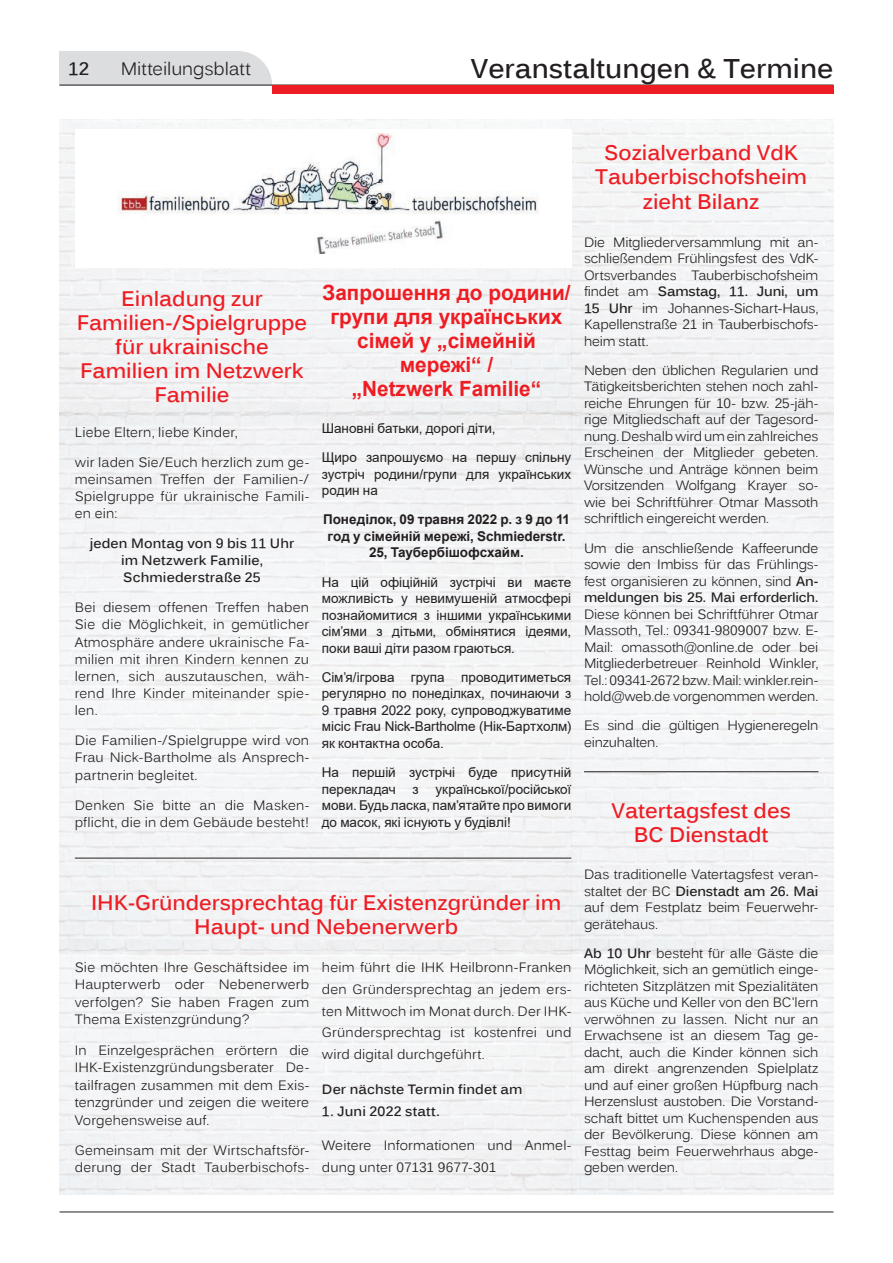
<style>
.page{position:relative;width:893px;height:1263px;background:#fff}
.page>*{position:absolute;margin:0;border:0;box-sizing:border-box;transform-origin:0 0}
.t1{font:700 27px "Kalinga";color:#231f20}
.t2{font:700 21px/24px "Kalinga";color:#ee1d23;text-align:center}
.t3{font:700 21px/24px "Arial";color:#ee1d23;text-align:center}
.t4{font:18px "Kalinga";letter-spacing:-.005em;color:#231f20}
.t5{font:700 18px "Kalinga";color:#231f20}
.t6{font:13.5px/16.5px "Kalinga";letter-spacing:.005em;color:#231f20;text-align:justify}
.t7{font:13.5px/16.5px "Arial";color:#231f20;text-align:justify}
.t8{font:700 13.5px/17.1px "Kalinga";letter-spacing:.01em;color:#231f20;text-align:center}
.t9{font:700 13.5px/16.5px "Arial";letter-spacing:-.005em;color:#231f20;text-align:center}
.t10{font:13.5px/16.5px "Kalinga";letter-spacing:-.015em;color:#231f20}
.s1{font-weight:700}
</style>
<div class="page">
<hr style="left:60px;top:1211px;width:773px;height:1px;background:#231f20">
<svg style="left:60px;top:51px;width:773px;height:43px"></svg>
<img style="left:118px;top:134px;width:420px;height:120px">
<hr style="left:75px;top:858px;width:496px;height:1px;background:#231f20">
<hr style="left:584px;top:771px;width:234px;height:1px;background:#231f20">
<h3 class="t5" style="left:68px;top:57px;width:23px">12</h3>
<h3 class="t4" style="left:121px;top:57px;width:132px">Mitteilungsblatt</h3>
<h1 class="t1" style="left:471px;top:51px;width:364px">Veranstaltungen &amp; Termine</h1>
<h2 class="t2" style="left:77px;top:288px;width:232px">Einladung zur<br>Familien-/Spielgruppe für ukrainische<br>Familien im Netzwerk<br>Familie</h2>
<h2 class="t3" style="left:322px;top:281px;width:250px">Запрошення до родини/ групи для українських сімей у „сімейній мережі“ /<br>„Netzwerk Familie“</h2>
<p class="t6" style="left:75px;top:425px;width:164px">Liebe Eltern, liebe Kinder,</p>
<p class="t6" style="left:75px;top:454px;width:236px;line-height:17.1px">wir laden Sie/Euch herzlich zum ge&shy;meinsamen Treffen der Familien-/ Spielgruppe für ukrainische Famili&shy;en ein:</p>
<p class="t8" style="left:90px;top:536px;width:206px">jeden Montag von 9 bis 11 Uhr im Netzwerk Familie,<br>Schmiederstraße 25</p>
<p class="t6" style="left:75px;top:600px;width:236px;line-height:17.1px">Bei diesem offenen Treffen haben Sie die Möglichkeit, in gemütlicher Atmosphäre andere ukrainische Fa&shy;milien mit ihren Kindern kennen zu lernen, sich auszutauschen, wäh&shy;rend Ihre Kinder miteinander spie&shy;len.</p>
<p class="t6" style="left:75px;top:733px;width:236px;line-height:17.1px">Die Familien-/Spielgruppe wird von Frau Nick-Bartholme als Ansprech&shy;partnerin begleitet.</p>
<p class="t6" style="left:75px;top:797px;width:236px;line-height:17.1px">Denken Sie bitte an die Masken&shy;pflicht, die in dem Gebäude besteht!</p>
<p class="t7" style="left:322px;top:413px;width:251px;line-height:29.2px">Шановні батьки, дорогі діти,<br>Щиро запрошуємо на першу спільну</p>
<p class="t7" style="left:322px;top:466px;width:251px">зустріч родини/групи для українських родин на</p>
<p class="t9" style="left:323px;top:511px;width:248px">Понеділок, 09 травня 2022 р. з 9 до 11 год у сімейній мережі, Schmiederstr.<br>25, Таубербішофсхайм.</p>
<p class="t7" style="left:322px;top:574px;width:251px">На цій офіційнiй зустрічі ви маєте можливість у невимушеній атмосфері познайомитися з іншими українськими сім’ями з дітьми, обмінятися ідеями, поки ваші діти разом граються.</p>
<p class="t7" style="left:322px;top:669px;width:251px">Сім’я/ігрова група проводитиметься регулярно по понеділках, починаючи з 9 травня 2022 року, супроводжуватиме місіс Frau Nick-Bartholme (Нік-Бартхолм) як контактна особа.</p>
<p class="t7" style="left:322px;top:764px;width:251px">На першій зустрічі буде присутній перекладач з української/російської мови. Будь ласка, пам’ятайте про вимоги до масок, які існують у будівлі!</p>
<h2 class="t2" style="left:91px;top:893px;width:472px">IHK-Gründersprechtag für Existenzgründer im<br>Haupt- und Nebenerwerb</h2>
<p class="t6" style="left:75px;top:959px;width:236px;line-height:17.5px">Sie möchten Ihre Geschäftsidee im Haupterwerb oder Nebenerwerb verfolgen? Sie haben Fragen zum Thema Existenzgründung?</p>
<p class="t6" style="left:75px;top:1042px;width:236px;line-height:17.5px">In Einzelgesprächen erörtern die IHK-Existenzgründungsberater De&shy;tailfragen zusammen mit dem Exis&shy;tenzgründer und zeigen die weitere Vorgehensweise auf.</p>
<p class="t6" style="left:75px;top:1142px;width:236px;line-height:17.5px">Gemeinsam mit der Wirtschaftsför&shy;derung der Stadt Tauberbischofs-</p>
<p class="t6" style="left:322px;top:957px;width:251px;line-height:21.9px">heim führt die IHK Heilbronn-Franken den Gründersprechtag an jedem ers&shy;ten Mittwoch im Monat durch. Der IHK-Gründersprechtag ist kostenfrei und wird digital durchgeführt.</p>
<p class="t8" style="left:322px;top:1082px;width:202px">Der nächste Termin findet am</p>
<p class="t8" style="left:322px;top:1104px;width:119px">1. Juni 2022 statt.</p>
<p class="t6" style="left:322px;top:1136px;width:251px;line-height:21.9px">Weitere Informationen und Anmel&shy;dung unter 07131 9677-301</p>
<h2 class="t2" style="left:595px;top:143px;width:213px">Sozialverband VdK<br>Tauberbischofsheim zieht Bilanz</h2>
<p class="t6" style="left:584px;top:235px;width:236px">Die Mitgliederversammlung mit an&shy;schließendem Frühlingsfest des VdK-Ortsverbandes Tauberbischofsheim findet am <span class="s1">Samstag, 11. Juni, um 15 Uhr</span> im Johannes-Sichart-Haus, Kapellenstraße 21 in Tauberbischofs&shy;heim statt.</p>
<p class="t6" style="left:584px;top:363px;width:236px">Neben den üblichen Regularien und Tätigkeitsberichten stehen noch zahl&shy;reiche Ehrungen für 10- bzw. 25-jäh&shy;rige Mitgliedschaft auf der Tagesord&shy;nung. Deshalb wird um ein zahlreiches Erscheinen der Mitglieder gebeten.<br>Wünsche und Anträge können beim Vorsitzenden Wolfgang Krayer so&shy;wie bei Schriftführer Otmar Massoth schriftlich eingereicht werden.</p>
<p class="t6" style="left:584px;top:541px;width:236px">Um die anschließende Kaffeerunde sowie den Imbiss für das Frühlings&shy;fest organisieren zu können, sind <span class="s1">An&shy;meldungen bis 25. Mai erforderlich.</span></p>
<p class="t6" style="left:584px;top:607px;width:236px">Diese können bei Schriftführer Otmar Massoth, Tel.: 09341-9809007 bzw. E-Mail: omassoth@online.de oder bei Mitgliederbetreuer Reinhold Winkler, Tel.: 09341-2672 bzw. Mail: winkler.rein&shy;hold@web.de vorgenommen werden.</p>
<p class="t10" style="left:584px;top:719px;width:236px">Es sind die gültigen Hygieneregeln einzuhalten.</p>
<h2 class="t2" style="left:612px;top:800px;width:181px">Vatertagsfest des<br>BC Dienstadt</h2>
<p class="t6" style="left:584px;top:867px;width:236px">Das traditionelle Vatertagsfest veran&shy;staltet der BC <span class="s1">Dienstadt am 26. Mai </span>auf dem Festplatz beim Feuerwehr&shy;gerätehaus.</p>
<p class="t6" style="left:584px;top:946px;width:236px"><span class="s1">Ab 10 Uhr</span> besteht für alle Gäste die Möglichkeit, sich an gemütlich einge&shy;richteten Sitzplätzen mit Spezialitäten aus Küche und Keller von den BC'lern verwöhnen zu lassen. Nicht nur an Erwachsene ist an diesem Tag ge&shy;dacht, auch die Kinder können sich am direkt angrenzenden Spielplatz und auf einer großen Hüpfburg nach Herzenslust austoben. Die Vorstand&shy;schaft bittet um Kuchenspenden aus der Bevölkerung. Diese können am Festtag beim Feuerwehrhaus abge&shy;geben werden.</p>
</div>
